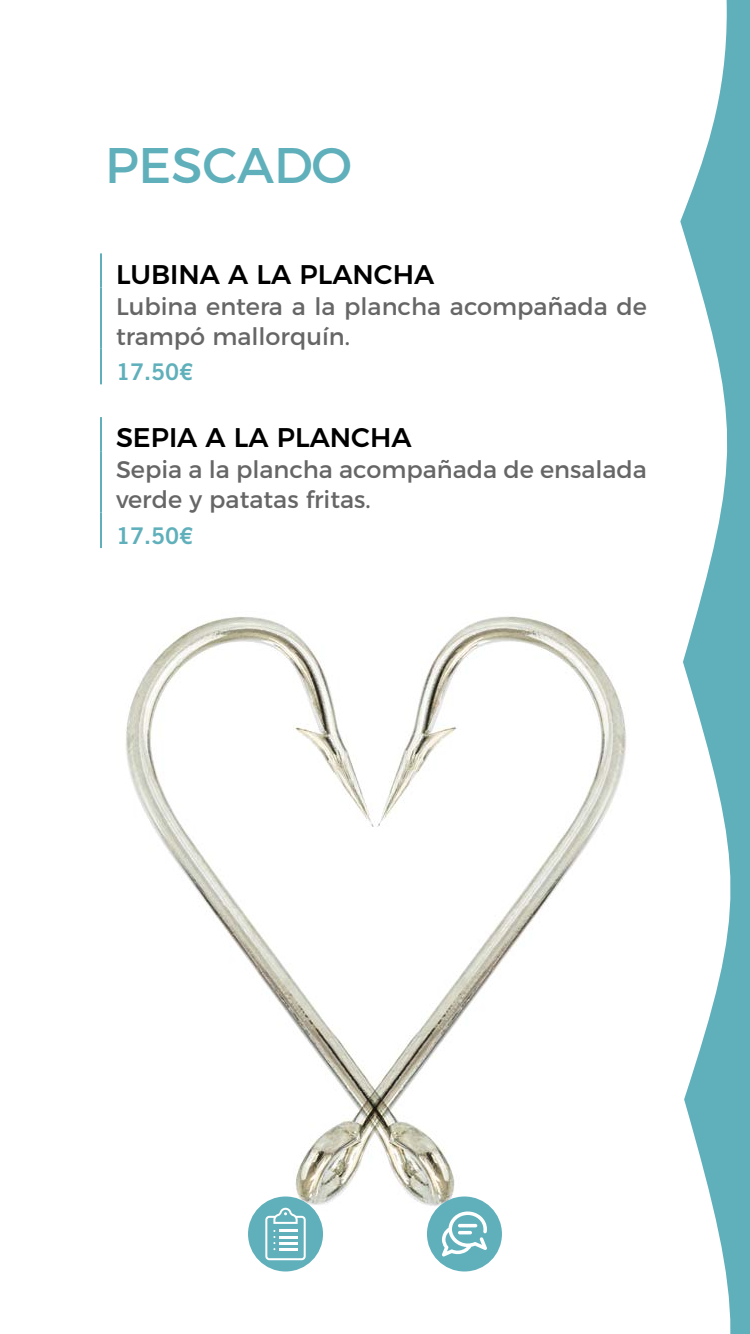
<style>
.page{position:relative;width:750px;height:1334px;background:#fff}
.page>*{position:absolute;margin:0;border:0;box-sizing:border-box;transform-origin:0 0}
.t1{font:50px "Montserrat";color:#60b0bb}
.t2{font:500 27px "Montserrat";color:#000}
.t3{font:24px/30px "Montserrat";color:#666}
.t4{font:23px "Trade Gothic LT Std Bd 2";color:#60b0bb}
</style>
<div class="page">
<img style="left:125px;top:616px;width:502px;height:600px">
<svg style="left:680px;top:0;width:70px;height:1334px;fill:#60b0bb"></svg>
<hr style="left:100px;top:253px;width:2px;height:35px;background:#60b0bb">
<hr style="left:100px;top:288px;width:2px;height:61px;background:#60b0bb">
<hr style="left:100px;top:417px;width:2px;height:34px;background:#60b0bb">
<hr style="left:100px;top:451px;width:2px;height:61px;background:#60b0bb">
<hr style="left:100px;top:349px;width:2px;height:35px;background:#60b0bb">
<hr style="left:100px;top:512px;width:2px;height:36px;background:#60b0bb">
<div style="left:427px;top:1196px;width:75px;height:75px;background:#60b0bb;border-radius:50%"></div>
<svg style="left:442px;top:1211px;width:45px;height:45px"></svg>
<div style="left:248px;top:1196px;width:75px;height:75px;background:#60b0bb;border-radius:50%"></div>
<svg style="left:265px;top:1208px;width:41px;height:52px"></svg>
<h1 class="t1" style="left:105px;top:126px;width:248px">PESCADO</h1>
<p class="t2" style="left:116px;top:252px;width:320px">LUBINA A LA PLANCHA</p>
<p class="t3" style="left:116px;top:289px;width:533px">Lubina entera a la plancha acompañada de trampó mallorquín.</p>
<p class="t4" style="left:116px;top:358px;width:79px">17.50€</p>
<p class="t2" style="left:116px;top:416px;width:297px">SEPIA A LA PLANCHA</p>
<p class="t3" style="left:116px;top:453px;width:532px">Sepia a la plancha acompañada de ensalada verde y patatas fritas.</p>
<p class="t4" style="left:116px;top:522px;width:79px">17.50€</p>
</div>
